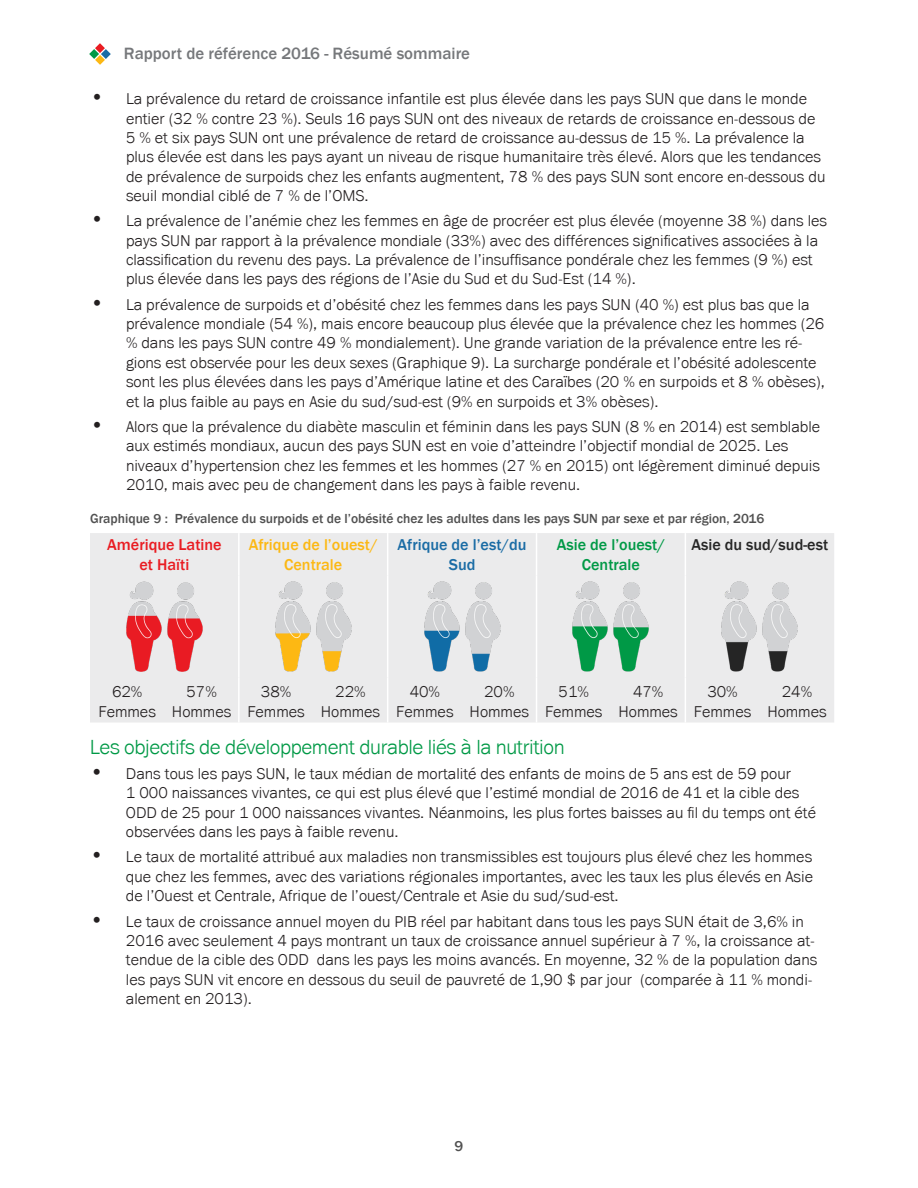
<style>
.page{position:relative;width:918px;height:1188px;background:#fff}
.page>*{position:absolute;margin:0;border:0;box-sizing:border-box;transform-origin:0 0}
.Heading_3{font:300 21px "Franklin Gothic URW";letter-spacing:-.02em;color:#009946}
.t1{font:500 16.8px "Franklin Gothic";color:#76787b}
.t2{font:300 16.2px/19.4px "Franklin Gothic URW";color:#231f20;text-align:center}
.t3{font:500 16.2px/19.4px "Franklin Gothic";color:#fcb814;text-align:center}
.t4{font:500 16.2px/19.4px "Franklin Gothic";color:#009946;text-align:center}
.t5{font:500 16.2px/19.4px "Franklin Gothic";color:#e91c22;text-align:center}
.t6{font:500 16.2px/19.4px "Franklin Gothic";color:#1a6ca5;text-align:center}
.t7{font:500 16.2px "Franklin Gothic";color:#262626}
.t8{font:500 15px "Franklin Gothic";color:#515151}
.t9{font:500 13.5px "Franklin Gothic";color:#515151}
.s1{font-size:21px}
</style>
<div class="page">
<svg style="left:89px;top:43px;width:22px;height:22px"></svg>
<div style="left:90px;top:533px;width:744px;height:190px;background:#ebebec"></div>
<hr style="left:387px;top:533px;width:1px;height:43px;background:#fff">
<hr style="left:387px;top:576px;width:1px;height:102px;background:#fff">
<hr style="left:387px;top:678px;width:1px;height:45px;background:#fff">
<hr style="left:536px;top:533px;width:1px;height:43px;background:#fff">
<hr style="left:536px;top:576px;width:1px;height:102px;background:#fff">
<hr style="left:536px;top:678px;width:1px;height:45px;background:#fff">
<hr style="left:685px;top:533px;width:1px;height:43px;background:#fff">
<hr style="left:685px;top:576px;width:1px;height:102px;background:#fff">
<hr style="left:685px;top:678px;width:1px;height:45px;background:#fff">
<hr style="left:238px;top:533px;width:2px;height:43px;background:#fff">
<hr style="left:238px;top:576px;width:2px;height:102px;background:#fff">
<hr style="left:238px;top:678px;width:2px;height:45px;background:#fff">
<img style="left:119px;top:582px;width:90px;height:90px">
<img style="left:268px;top:582px;width:90px;height:90px">
<img style="left:417px;top:582px;width:90px;height:90px">
<img style="left:566px;top:582px;width:90px;height:90px">
<img style="left:715px;top:582px;width:90px;height:90px">
<p class="t1" style="left:124px;top:43px;width:348px">Rapport de référence 2016 - Résumé sommaire</p>
<p class="t2" style="left:126px;top:89px;width:701px;text-align:left;text-indent:-36px"><span class="s1">•</span> La prévalence du retard de croissance infantile est plus élevée dans les pays SUN que dans le monde entier (32 % contre 23 %). Seuls 16 pays SUN ont des niveaux de retards de croissance en-dessous de 5 % et six pays SUN ont une prévalence de retard de croissance au-dessus de 15 %. La prévalence la plus élevée est dans les pays ayant un niveau de risque humanitaire très élevé. Alors que les tendances de prévalence de surpoids chez les enfants augmentent, 78 % des pays SUN sont encore en-dessous du seuil mondial ciblé de 7 % de l’OMS.</p>
<p class="t2" style="left:126px;top:211px;width:703px;text-align:left;text-indent:-36px"><span class="s1">•</span> La prévalence de l’anémie chez les femmes en âge de procréer est plus élevée (moyenne 38 %) dans les pays SUN par rapport à la prévalence mondiale (33%) avec des différences significatives associées à la classification du revenu des pays. La prévalence de l’insuffisance pondérale chez les femmes (9 %) est plus élevée dans les pays des régions de l’Asie du Sud et du Sud-Est (14 %).</p>
<p class="t2" style="left:126px;top:294px;width:700px;text-align:left;text-indent:-36px"><span class="s1">•</span> La prévalence de surpoids et d’obésité chez les femmes dans les pays SUN (40 %) est plus bas que la prévalence mondiale (54 %), mais encore beaucoup plus élevée que la prévalence chez les hommes (26 % dans les pays SUN contre 49 % mondialement). Une grande variation de la prévalence entre les ré&shy;gions est observée pour les deux sexes (Graphique 9). La surcharge pondérale et l’obésité adolescente sont les plus élevées dans les pays d’Amérique latine et des Caraïbes (20 % en surpoids et 8 % obèses), et la plus faible au pays en Asie du sud/sud-est (9% en surpoids et 3% obèses).</p>
<p class="t2" style="left:126px;top:416px;width:696px;text-align:left;text-indent:-36px"><span class="s1">•</span> Alors que la prévalence du diabète masculin et féminin dans les pays SUN (8 % en 2014) est semblable aux estimés mondiaux, aucun des pays SUN est en voie d’atteindre l’objectif mondial de 2025. Les niveaux d’hypertension chez les femmes et les hommes (27 % en 2015) ont légèrement diminué depuis 2010, mais avec peu de changement dans les pays à faible revenu.</p>
<p class="t9" style="left:90px;top:510px;width:676px">Graphique 9 : Prévalence du surpoids et de l’obésité chez les adultes dans les pays SUN par sexe et par région, 2016</p>
<p class="t5" style="left:107px;top:535px;width:116px">Amérique Latine et Haïti</p>
<p class="t3" style="left:249px;top:535px;width:130px">Afrique de l’ouest/<br>Centrale</p>
<p class="t6" style="left:398px;top:535px;width:131px">Afrique de l’est/du<br>Sud</p>
<p class="t4" style="left:557px;top:535px;width:110px">Asie de l’ouest/<br>Centrale</p>
<p class="t7" style="left:691px;top:535px;width:138px">Asie du sud/sud-est</p>
<p class="t2" style="left:99px;top:682px;width:59px">62%<br>Femmes</p>
<p class="t2" style="left:172px;top:682px;width:61px">57%<br>Hommes</p>
<p class="t2" style="left:247px;top:682px;width:59px">38%<br>Femmes</p>
<p class="t2" style="left:321px;top:682px;width:61px">22%<br>Hommes</p>
<p class="t2" style="left:396px;top:682px;width:59px">40%<br>Femmes</p>
<p class="t2" style="left:470px;top:682px;width:61px">20%<br>Hommes</p>
<p class="t2" style="left:545px;top:682px;width:59px">51%<br>Femmes</p>
<p class="t2" style="left:618px;top:682px;width:61px">47%<br>Hommes</p>
<p class="t2" style="left:694px;top:682px;width:59px">30%<br>Femmes</p>
<p class="t2" style="left:767px;top:682px;width:61px">24%<br>Hommes</p>
<p class="Heading_3" style="left:90px;top:734px;width:476px">Les objectifs de développement durable liés à la nutrition</p>
<p class="t2" style="left:126px;top:764px;width:692px;text-align:left;text-indent:-36px"><span class="s1">•</span> Dans tous les pays SUN, le taux médian de mortalité des enfants de moins de 5 ans est de 59 pour<br>1 000 naissances vivantes, ce qui est plus élevé que l’estimé mondial de 2016 de 41 et la cible des ODD de 25 pour 1 000 naissances vivantes. Néanmoins, les plus fortes baisses au fil du temps ont été observées dans les pays à faible revenu.</p>
<p class="t2" style="left:126px;top:847px;width:689px;text-align:justify;text-indent:-36px"><span class="s1">•</span> Le taux de mortalité attribué aux maladies non transmissibles est toujours plus élevé chez les hommes que chez les femmes, avec des variations régionales importantes, avec les taux les plus élevés en Asie de l’Ouest et Centrale, Afrique de l’ouest/Centrale et Asie du sud/sud-est.</p>
<p class="t2" style="left:126px;top:911px;width:693px;text-align:left;text-indent:-36px"><span class="s1">•</span> Le taux de croissance annuel moyen du PIB réel par habitant dans tous les pays SUN était de 3,6% in 2016 avec seulement 4 pays montrant un taux de croissance annuel supérieur à 7 %, la croissance at&shy;tendue de la cible des ODD dans les pays les moins avancés. En moyenne, 32 % de la population dans les pays SUN vit encore en dessous du seuil de pauvreté de 1,90 $ par jour (comparée à 11 % mondi&shy;alement en 2013).</p>
<p class="t8" style="left:455px;top:1136px;width:10px">9</p>
</div>
